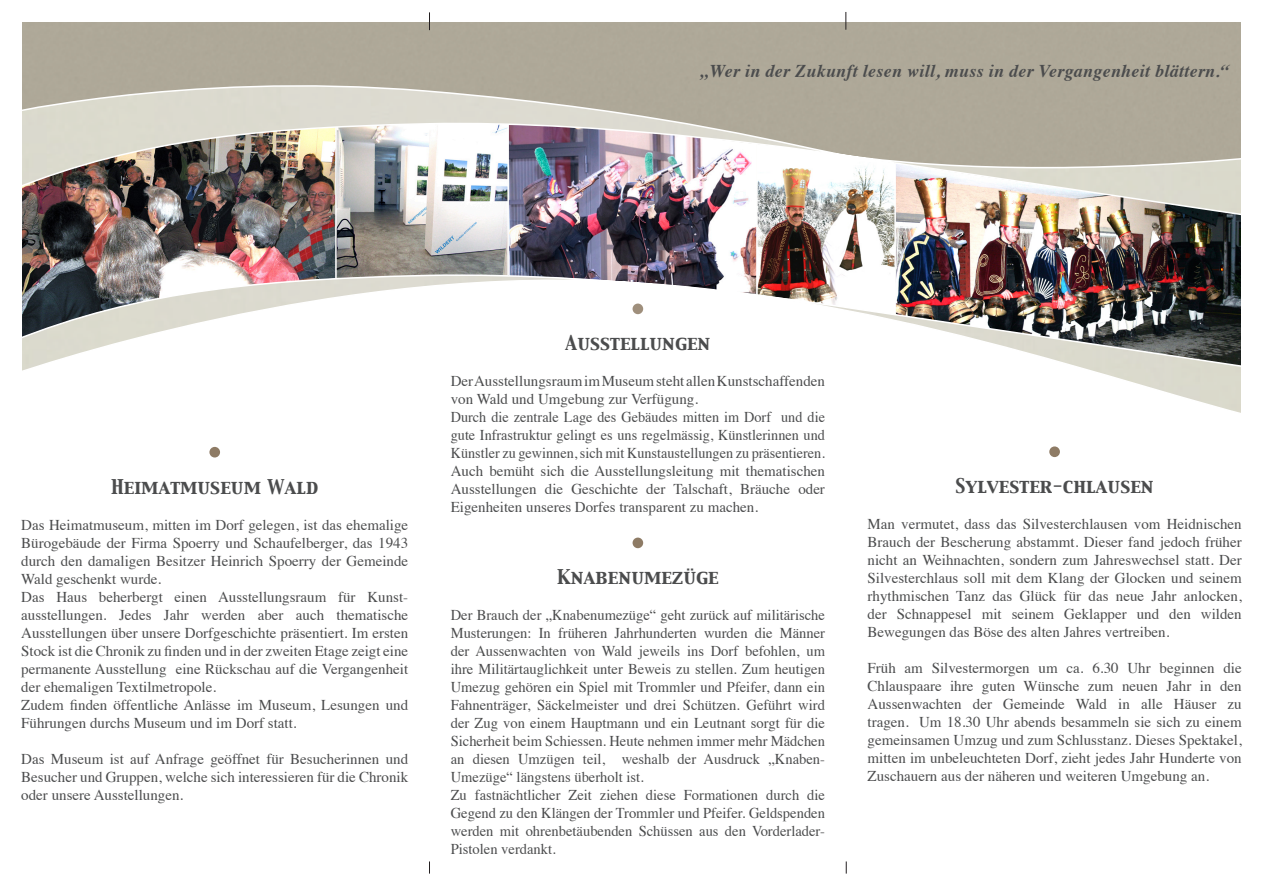
<style>
.page{position:relative;width:1263px;height:893px;background:#fff}
.page>*{position:absolute;margin:0;border:0;box-sizing:border-box;transform-origin:0 0}
.t1{font:18px "Capitals";color:#4b4c4d}
.t2{font:italic 700 18px "Times";letter-spacing:.02em;color:#4b4c4d}
.t3{font:15px/18px "Times";color:#4b4c4d;text-align:justify}
.t4{font:15px/18px "Times";color:#4b4c4d;text-align:justify;scale:.95 1}
</style>
<div class="page">
<div style="left:22px;top:21px;width:1219px;height:50px;background:#aea898"></div>
<img style="left:22px;top:221px;width:313px;height:50px">
<img style="left:337px;top:221px;width:170px;height:50px">
<img style="left:509px;top:221px;width:247px;height:50px">
<img style="left:758px;top:221px;width:136px;height:50px">
<img style="left:896px;top:221px;width:345px;height:50px">
<img style="left:22px;top:71px;width:1219px;height:150px">
<svg style="left:22px;top:271px;width:1219px;height:142px"></svg>
<hr style="left:335px;top:127px;width:2px;height:151px;background:#fff">
<hr style="left:507px;top:124px;width:2px;height:151px;background:#fff">
<hr style="left:756px;top:144px;width:2px;height:151px;background:#fff">
<hr style="left:894px;top:163px;width:2px;height:151px;background:#fff">
<svg style="left:429px;top:861px;width:1px;height:13px"></svg>
<div style="left:632px;top:304px;width:11px;height:10px;background:#9f8f7c;border-radius:50%"></div>
<div style="left:632px;top:538px;width:11px;height:10px;background:#8e7b65;border-radius:50%"></div>
<div style="left:1049px;top:446px;width:11px;height:11px;background:#8e7b65;border-radius:50%"></div>
<div style="left:209px;top:447px;width:11px;height:10px;background:#8e7b65;border-radius:50%"></div>
<svg style="left:429px;top:12px;width:1px;height:18px"></svg>
<svg style="left:846px;top:12px;width:1px;height:18px"></svg>
<svg style="left:846px;top:861px;width:1px;height:13px"></svg>
<p class="t2" style="left:701px;top:54px;width:530px">„Wer in der Zukunft lesen will, muss in der Vergangenheit blättern.“</p>
<p class="t1" style="left:111px;top:474px;width:209px">Heimatmuseum Wald</p>
<p class="t3" style="left:21px;top:514px;width:388px">Das Heimatmuseum, mitten im Dorf gelegen, ist das ehemalige Bürogebäude der Firma Spoerry und Schaufelberger, das 1943 durch den damaligen Besitzer Heinrich Spoerry der Gemeinde Wald geschenkt wurde.</p>
<p class="t3" style="left:21px;top:586px;width:388px">Das Haus beherbergt einen Ausstellungsraum für Kunst&shy;ausstellungen. Jedes Jahr werden aber auch thematische Ausstellungen über unsere Dorfgeschichte präsentiert. Im ersten Stock ist die Chronik zu finden und in der zweiten Etage zeigt eine permanente Ausstellung eine Rückschau auf die Vergangenheit der ehemaligen Textilmetropole.</p>
<p class="t3" style="left:21px;top:694px;width:388px">Zudem finden öffentliche Anlässe im Museum, Lesungen und<br>Führungen durchs Museum und im Dorf statt.</p>
<p class="t3" style="left:21px;top:748px;width:388px">Das Museum ist auf Anfrage geöffnet für Besucherinnen und Besucher und Gruppen, welche sich interessieren für die Chronik oder unsere Ausstellungen.</p>
<p class="t1" style="left:565px;top:331px;width:147px">Ausstellungen</p>
<p class="t3" style="left:451px;top:371px;width:376px">Der Ausstellungsraum im Museum steht allen Kunstschaffenden von Wald und Umgebung zur Verfügung.</p>
<p class="t4" style="left:451px;top:407px;width:395px">Durch die zentrale Lage des Gebäudes mitten im Dorf und die gute Infrastruktur gelingt es uns regelmässig, Künstlerinnen und Künstler zu gewinnen, sich mit Kunstaustellungen zu präsentieren.</p>
<p class="t3" style="left:451px;top:461px;width:376px">Auch bemüht sich die Ausstellungsleitung mit thematischen Ausstellungen die Geschichte der Talschaft, Bräuche oder Eigenheiten unseres Dorfes transparent zu machen.</p>
<p class="t1" style="left:557px;top:565px;width:163px">Knabenumezüge</p>
<p class="t3" style="left:451px;top:605px;width:376px">Der Brauch der „Knabenumezüge“ geht zurück auf militärische Musterungen: In früheren Jahrhunderten wurden die Männer der Aussenwachten von Wald jeweils ins Dorf befohlen, um ihre Militärtauglichkeit unter Beweis zu stellen. Zum heutigen Umezug gehören ein Spiel mit Trommler und Pfeifer, dann ein Fahnenträger, Säckelmeister und drei Schützen. Geführt wird der Zug von einem Hauptmann und ein Leutnant sorgt für die Sicherheit beim Schiessen. Heute nehmen immer mehr Mädchen an diesen Umzügen teil, weshalb der Ausdruck „Knaben-Umezüge“ längstens überholt ist.</p>
<p class="t3" style="left:451px;top:785px;width:376px">Zu fastnächtlicher Zeit ziehen diese Formationen durch die Gegend zu den Klängen der Trommler und Pfeifer. Geldspenden werden mit ohrenbetäubenden Schüssen aus den Vorderlader-Pistolen verdankt.</p>
<p class="t1" style="left:955px;top:474px;width:200px">Sylvester-chlausen</p>
<p class="t3" style="left:867px;top:514px;width:376px">Man vermutet, dass das Silvesterchlausen vom Heidnischen Brauch der Bescherung abstammt. Dieser fand jedoch früher nicht an Weihnachten, sondern zum Jahreswechsel statt. Der Silvesterchlaus soll mit dem Klang der Glocken und seinem rhythmischen Tanz das Glück für das neue Jahr anlocken, der Schnappesel mit seinem Geklapper und den wilden Bewegungen das Böse des alten Jahres vertreiben.</p>
<p class="t3" style="left:867px;top:658px;width:376px">Früh am Silvestermorgen um ca. 6.30 Uhr beginnen die Chlauspaare ihre guten Wünsche zum neuen Jahr in den Aussenwachten der Gemeinde Wald in alle Häuser zu tragen. Um 18.30 Uhr abends besammeln sie sich zu einem gemeinsamen Umzug und zum Schlusstanz. Dieses Spektakel, mitten im unbeleuchteten Dorf, zieht jedes Jahr Hunderte von Zuschauern aus der näheren und weiteren Umgebung an.</p>
</div>
